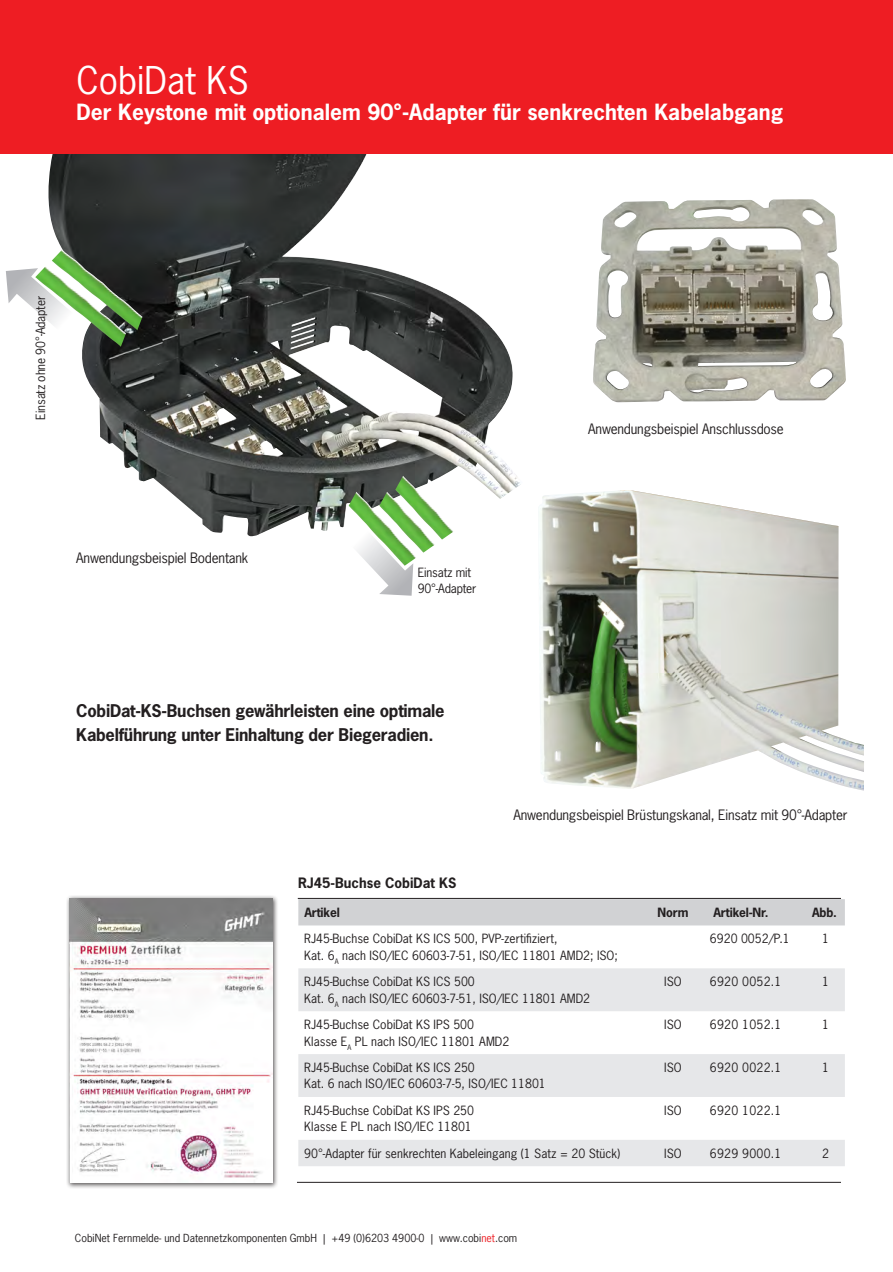
<style>
.page{position:relative;width:893px;height:1272px;background:#fff}
.page>*{position:absolute;margin:0;border:0;box-sizing:border-box;transform-origin:0 0}
.t1{font:36px "News Gothic Std";color:#fff}
.t2{font:700 21px "News Gothic Std";color:#fff}
.t3{font:700 16.5px/24px "News Gothic Std";letter-spacing:-.015em;color:#231f20}
.t4{font:13.5px "News Gothic Std";letter-spacing:-.015em;color:#231f20}
.t5{font:700 13.5px "News Gothic Std";color:#231f20}
.t6{font:12px/16.5px "News Gothic Std";color:#231f20}
.t7{font:12px "News Gothic Std";letter-spacing:.02em;color:#231f20}
.t8{font:700 12px "News Gothic Std";letter-spacing:-.015em;color:#231f20}
.t9{font:10.5px "News Gothic Std";color:#231f20}
.s1{color:#ee1d23}
</style>
<div class="page">
<img style="left:47px;top:153px;width:531px;height:384px">
<div style="left:0;top:0;width:893px;height:153px;background:#ee1d23"></div>
<img style="left:44px;top:266px;width:82px;height:80px">
<img style="left:52px;top:249px;width:90px;height:81px">
<div style="left:298px;top:899px;width:547px;height:26px;background:#d1d2d4"></div>
<svg style="left:298px;top:968px;width:547px;height:197px;fill:#e6e7e9"></svg>
<hr style="left:298px;top:897px;width:543px;height:1px;background:#231f20">
<hr style="left:297px;top:1181px;width:544px;height:1px;background:#231f20">
<img style="left:540px;top:490px;width:324px;height:300px">
<div style="left:66px;top:894px;width:212px;height:294px;background:#231f20;opacity:.75"></div>
<img style="left:69px;top:897px;width:203px;height:285px">
<img style="left:593px;top:199px;width:253px;height:203px">
<svg style="left:345px;top:467px;width:267px;height:198px"></svg>
<svg style="left:6px;top:268px;width:72px;height:67px"></svg>
<h1 class="t1" style="left:77px;top:58px;width:174px">CobiDat KS</h1>
<h2 class="t2" style="left:77px;top:98px;width:708px">Der Keystone mit optionalem 90°-Adapter für senkrechten Kabelabgang</h2>
<p class="t6" style="left:32px;top:419px;width:125px;rotate:-90deg">Einsatz ohne 90°-Adapter</p>
<p class="t4" style="left:588px;top:420px;width:197px">Anwendungsbeispiel Anschlussdose</p>
<p class="t4" style="left:76px;top:549px;width:174px">Anwendungsbeispiel Bodentank</p>
<p class="t6" style="left:418px;top:563px;width:60px">Einsatz mit<br>90°-Adapter</p>
<h3 class="t3" style="left:76px;top:698px;width:370px">CobiDat-KS-Buchsen gewährleisten eine optimale<br>Kabelführung unter Einhaltung der Biegeradien.</h3>
<p class="t5" style="left:298px;top:873px;width:160px">RJ45-Buchse CobiDat KS</p>
<p class="t4" style="left:513px;top:805px;width:336px">Anwendungsbeispiel Brüstungskanal, Einsatz mit 90°-Adapter</p>
<p class="t8" style="left:304px;top:904px;width:37px">Artikel</p>
<p class="t8" style="left:658px;top:904px;width:32px">Norm</p>
<p class="t8" style="left:713px;top:904px;width:57px">Artikel-Nr.</p>
<p class="t8" style="left:812px;top:904px;width:26px">Abb.</p>
<p class="t6" style="left:304px;top:930px;width:315px">RJ45-Buchse CobiDat KS ICS 500, PVP-zertifiziert,<br>Kat. 6<sub>A</sub> nach ISO/IEC 60603-7-51, ISO/IEC 11801 AMD2; ISO;</p>
<p class="t6" style="left:710px;top:930px;width:81px">6920 0052/P.1</p>
<p class="t6" style="left:822px;top:930px;width:8px">1</p>
<p class="t6" style="left:304px;top:973px;width:287px">RJ45-Buchse CobiDat KS ICS 500<br>Kat. 6<sub>A</sub> nach ISO/IEC 60603-7-51, ISO/IEC 11801 AMD2</p>
<p class="t6" style="left:664px;top:973px;width:19px">ISO</p>
<p class="t7" style="left:710px;top:973px;width:73px">6920 0052.1</p>
<p class="t6" style="left:822px;top:973px;width:8px">1</p>
<p class="t6" style="left:304px;top:1016px;width:206px">RJ45-Buchse CobiDat KS IPS 500<br>Klasse E<sub>A</sub> PL nach ISO/IEC 11801 AMD2</p>
<p class="t6" style="left:664px;top:1016px;width:19px">ISO</p>
<p class="t7" style="left:710px;top:1016px;width:73px">6920 1052.1</p>
<p class="t6" style="left:822px;top:1016px;width:8px">1</p>
<p class="t6" style="left:304px;top:1058px;width:243px">RJ45-Buchse CobiDat KS ICS 250<br>Kat. 6 nach ISO/IEC 60603-7-5, ISO/IEC 11801</p>
<p class="t6" style="left:664px;top:1058px;width:19px">ISO</p>
<p class="t7" style="left:710px;top:1059px;width:73px">6920 0022.1</p>
<p class="t6" style="left:822px;top:1058px;width:8px">1</p>
<p class="t6" style="left:304px;top:1101px;width:171px">RJ45-Buchse CobiDat KS IPS 250<br>Klasse E PL nach ISO/IEC 11801</p>
<p class="t6" style="left:664px;top:1101px;width:19px">ISO</p>
<p class="t7" style="left:710px;top:1102px;width:73px">6920 1022.1</p>
<p class="t6" style="left:304px;top:1144px;width:317px">90°-Adapter für senkrechten Kabeleingang (1 Satz = 20 Stück)</p>
<p class="t6" style="left:664px;top:1144px;width:19px">ISO</p>
<p class="t7" style="left:710px;top:1145px;width:73px">6929 9000.1</p>
<p class="t6" style="left:822px;top:1144px;width:8px">2</p>
<p class="t9" style="left:75px;top:1231px;width:444px">CobiNet Fernmelde- und Datennetzkomponenten GmbH | +49 (0)6203 4900-0 | www.cobi<span class="s1">net</span>.com</p>
</div>
